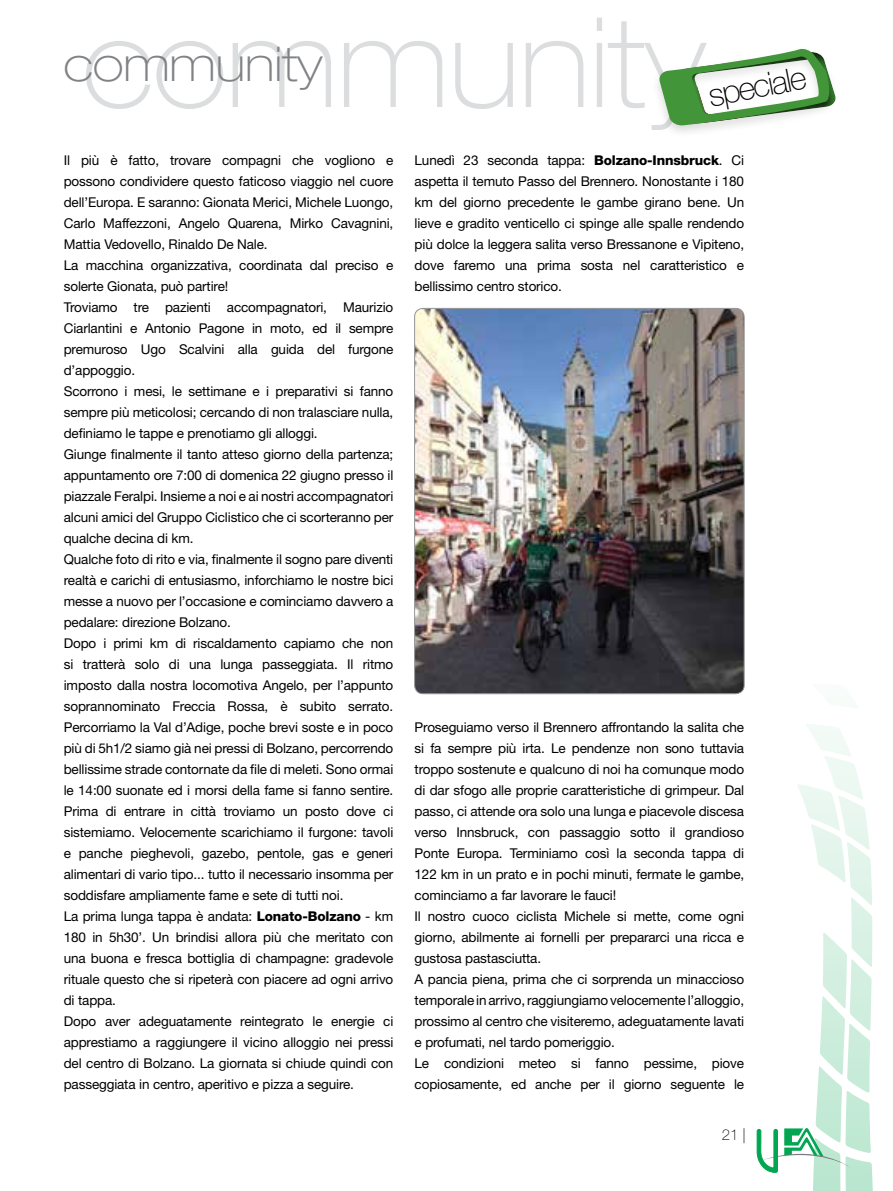
<style>
.page{position:relative;width:893px;height:1191px;background:#fff}
.page>*{position:absolute;margin:0;border:0;box-sizing:border-box;transform-origin:0 0}
.t1{font:100 expanded 125.1px "Helvetica Neue LT Std";color:#dcddde;scale:.92 1}
.t2{font:100 expanded 48px "Helvetica Neue LT Std";color:#808285}
.t3{font:100 32.25px "Helvetica Neue LT Std";color:#000}
.t4{font:100 15px "Helvetica Neue LT Std";color:#000}
.t5{font:13.5px/21px "Helvetica Neue LT Std";letter-spacing:-.01em;color:#000}
.s1{font-weight:800}
</style>
<div class="page">
<svg style="left:657px;top:48px;width:179px;height:84px"></svg>
<img style="left:415px;top:308px;width:329px;height:385px">
<div style="left:414px;top:308px;width:330px;height:386px;border:1px solid #939598;border-radius:9px"></div>
<svg style="left:757px;top:724px;width:116px;height:467px"></svg>
<h1 class="t1" style="left:83px;top:-12px;width:678px">community</h1>
<h2 class="t2" style="left:64px;top:35px;width:260px">community</h2>
<h3 class="t3" style="left:705px;top:78px;width:101px;rotate:-11deg">speciale</h3>
<p class="t5" style="left:64px;top:149px;width:331px">Il più è fatto, trovare compagni che vogliono e possono condividere questo faticoso viaggio nel cuore dell’Europa. E saranno: Gionata Merici, Michele Luongo, Carlo Maffezzoni, Angelo Quarena, Mirko Cavagnini, Mattia Vedovello, Rinaldo De Nale.<br>La macchina organizzativa, coordinata dal preciso e solerte Gionata, può partire!<br>Troviamo tre pazienti accompagnatori, Maurizio Ciarlantini e Antonio Pagone in moto, ed il sempre premuroso Ugo Scalvini alla guida del furgone d’appoggio.<br>Scorrono i mesi, le settimane e i preparativi si fanno sempre più meticolosi; cercando di non tralasciare nulla, definiamo le tappe e prenotiamo gli alloggi.<br>Giunge finalmente il tanto atteso giorno della partenza; appuntamento ore 7:00 di domenica 22 giugno presso il piazzale Feralpi. Insieme a noi e ai nostri accompagnatori alcuni amici del Gruppo Ciclistico che ci scorteranno per qualche decina di km.<br>Qualche foto di rito e via, finalmente il sogno pare diventi realtà e carichi di entusiasmo, inforchiamo le nostre bici messe a nuovo per l’occasione e cominciamo davvero a pedalare: direzione Bolzano.<br>Dopo i primi km di riscaldamento capiamo che non si tratterà solo di una lunga passeggiata. Il ritmo imposto dalla nostra locomotiva Angelo, per l’appunto soprannominato Freccia Rossa, è subito serrato.<br>Percorriamo la Val d’Adige, poche brevi soste e in poco più di 5h1/2 siamo già nei pressi di Bolzano, percorrendo bellissime strade contornate da file di meleti. Sono ormai le 14:00 suonate ed i morsi della fame si fanno sentire.<br>Prima di entrare in città troviamo un posto dove ci sistemiamo. Velocemente scarichiamo il furgone: tavoli e panche pieghevoli, gazebo, pentole, gas e generi alimentari di vario tipo... tutto il necessario insomma per soddisfare ampliamente fame e sete di tutti noi.<br>La prima lunga tappa è andata: <span class="s1">Lonato-Bolzano</span> - km 180 in 5h30’. Un brindisi allora più che meritato con una buona e fresca bottiglia di champagne: gradevole rituale questo che si ripeterà con piacere ad ogni arrivo di tappa.<br>Dopo aver adeguatamente reintegrato le energie ci apprestiamo a raggiungere il vicino alloggio nei pressi del centro di Bolzano. La giornata si chiude quindi con passeggiata in centro, aperitivo e pizza a seguire.</p>
<p class="t5" style="left:415px;top:149px;width:331px;text-align:justify">Lunedì 23 seconda tappa: <span class="s1">Bolzano-Innsbruck</span>. Ci aspetta il temuto Passo del Brennero. Nonostante i 180 km del giorno precedente le gambe girano bene. Un lieve e gradito venticello ci spinge alle spalle rendendo più dolce la leggera salita verso Bressanone e Vipiteno, dove faremo una prima sosta nel caratteristico e bellissimo centro storico.</p>
<p class="t5" style="left:415px;top:716px;width:331px">Proseguiamo verso il Brennero affrontando la salita che si fa sempre più irta. Le pendenze non sono tuttavia troppo sostenute e qualcuno di noi ha comunque modo di dar sfogo alle proprie caratteristiche di grimpeur. Dal passo, ci attende ora solo una lunga e piacevole discesa verso Innsbruck, con passaggio sotto il grandioso Ponte Europa. Terminiamo così la seconda tappa di 122 km in un prato e in pochi minuti, fermate le gambe, cominciamo a far lavorare le fauci!<br>Il nostro cuoco ciclista Michele si mette, come ogni giorno, abilmente ai fornelli per prepararci una ricca e gustosa pastasciutta.<br>A pancia piena, prima che ci sorprenda un minaccioso temporale in arrivo, raggiungiamo velocemente l’alloggio, prossimo al centro che visiteremo, adeguatamente lavati e profumati, nel tardo pomeriggio.<br>Le condizioni meteo si fanno pessime, piove copiosamente, ed anche per il giorno seguente le</p>
<p class="t4" style="left:722px;top:1126px;width:26px">21 |</p>
</div>
